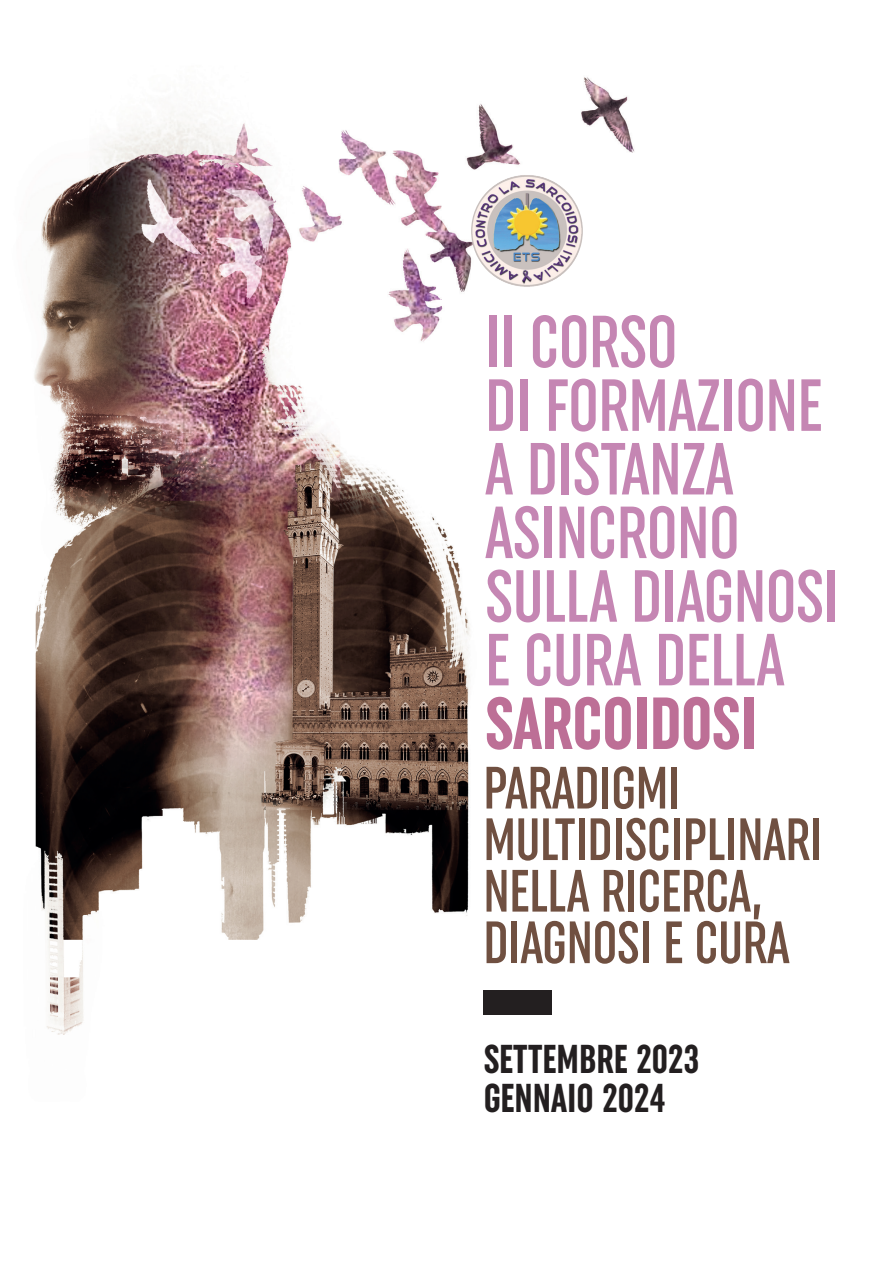
<style>
.page{position:relative;width:893px;height:1263px;background:#fff}
.page>*{position:absolute;margin:0;border:0;box-sizing:border-box;transform-origin:0 0}
.t1{font:500 extra-condensed 73.5px/63.6px "Uniform";letter-spacing:-.01em;color:#c586b3}
.t2{font:700 extra-condensed 73.5px "Uniform";letter-spacing:-.01em;color:#bd6f96}
.t3{font:500 extra-condensed 59.55px/51.6px "Uniform";letter-spacing:-.01em;color:#705041}
.t4{font:700 extra-condensed 40.2px/38.7px "Uniform";color:#231f20}
</style>
<div class="page">
<img style="left:34px;top:77px;width:601px;height:958px">
<div style="left:483px;top:990px;width:69px;height:25px;background:#231f20"></div>
<img style="left:471px;top:175px;width:112px;height:112px">
<p class="t1" style="left:485px;top:309px;width:356px">II CORSO<br>DI FORMAZIONE<br>A DISTANZA<br>ASINCRONO<br>SULLA DIAGNOSI<br>E CURA DELLA</p>
<p class="t2" style="left:485px;top:681px;width:274px">SARCOIDOSI</p>
<p class="t3" style="left:483px;top:761px;width:341px">PARADIGMI<br>MULTIDISCIPLINARI<br>NELLA RICERCA,<br>DIAGNOSI E CURA</p>
<p class="t4" style="left:483px;top:1040px;width:218px">SETTEMBRE 2023<br>GENNAIO 2024</p>
</div>
